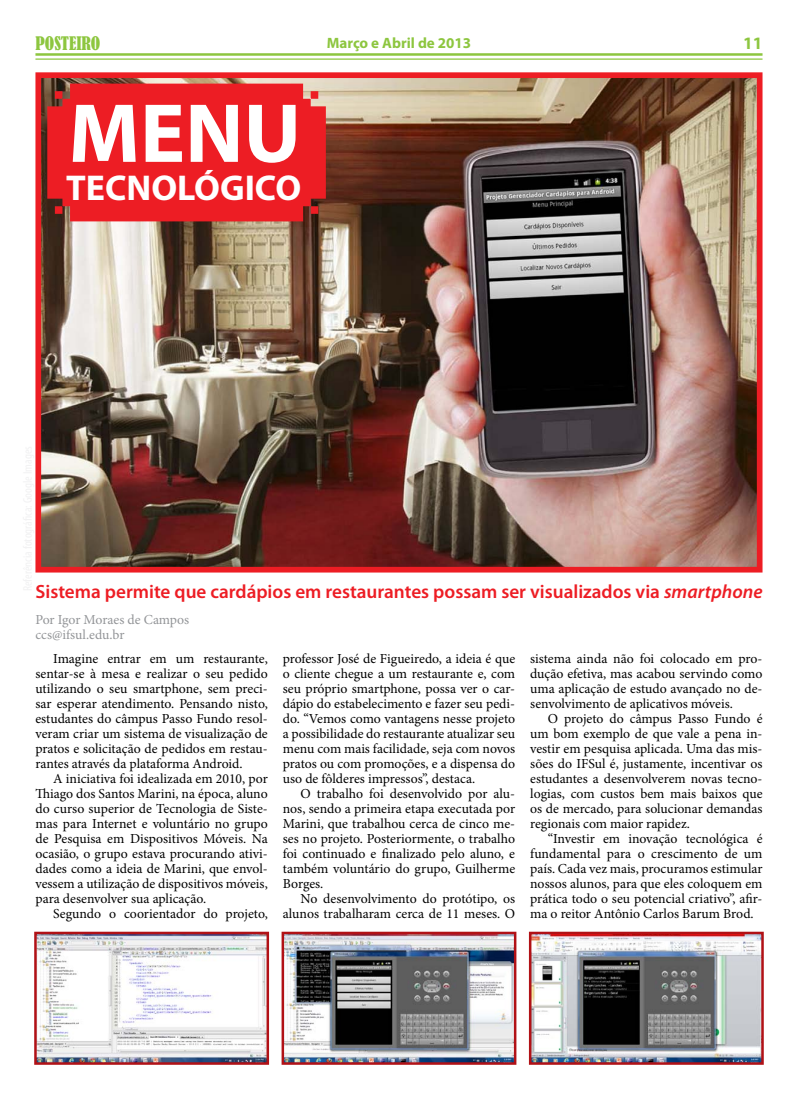
<style>
.page{position:relative;width:798px;height:1099px;background:#fff}
.page>*{position:absolute;margin:0;border:0;box-sizing:border-box;transform-origin:0 0}
.t1{font:700 84.5px "Myriad Pro";color:#fff}
.t2{font:700 36px "Myriad Pro";color:#fff}
.t3{font:600 19.12px "Myriad Pro";color:#ed1d24}
.t4{font:condensed 17.5px "Bernard";color:#8dc63f}
.t5{font:700 17.5px "Myriad Pro";color:#8dc63f}
.t6{font:700 15px "Myriad Pro";color:#8dc63f}
.t7{font:13.75px/15px "Minion Pro";color:#000;text-align:justify}
.t8{font:13.75px/15px "Minion Pro";color:#939598}
.s1{font-style:italic}
</style>
<div class="page">
<hr style="left:35px;top:53px;width:727px;height:3px;background:#8dc63f">
<hr style="left:35px;top:58px;width:727px;height:2px;background:#8dc63f">
<img style="left:37px;top:934px;width:229px;height:127px">
<div style="left:34px;top:931px;width:235px;height:133px;border:2px solid #b11116"></div>
<img style="left:284px;top:934px;width:229px;height:127px">
<div style="left:281px;top:931px;width:235px;height:133px;border:2px solid #b11116"></div>
<img style="left:531px;top:934px;width:229px;height:127px">
<div style="left:528px;top:931px;width:235px;height:133px;border:2px solid #b11116"></div>
<img style="left:42px;top:79px;width:713px;height:486px">
<div style="left:35px;top:72px;width:727px;height:500px;border:6px solid #ed1d24"></div>
<div style="left:47px;top:84px;width:279px;height:137px;background:#ed1d24"></div>
<p class="t4" style="left:35px;top:33px;width:66px">POSTEIRO</p>
<p class="t6" style="left:326px;top:33px;width:146px">Março e Abril de 2013</p>
<p class="t5" style="left:742px;top:32px;width:21px">11</p>
<h1 class="t1" style="left:68px;top:78px;width:234px">MENU</h1>
<h2 class="t2" style="left:66px;top:164px;width:236px">TECNOLÓGICO</h2>
<h3 class="t3" style="left:35px;top:580px;width:728px">Sistema permite que cardápios em restaurantes possam ser visualizados via <span class="s1">smartphone</span></h3>
<p class="t8" style="left:35px;top:612px;width:155px">Por Igor Moraes de Campos ccs@ifsul.edu.br</p>
<p class="t7" style="left:35px;top:651px;width:234px;text-indent:18px">Imagine entrar em um restaurante, sentar-se à mesa e realizar o seu pedido utilizando o seu smartphone, sem preci&shy;sar esperar atendimento. Pensando nisto, estudantes do câmpus Passo Fundo resol&shy;veram criar um sistema de visualização de pratos e solicitação de pedidos em restau&shy;rantes através da plataforma Android.</p>
<p class="t7" style="left:35px;top:771px;width:234px;text-indent:18px">A iniciativa foi idealizada em 2010, por Thiago dos Santos Marini, na época, aluno do curso superior de Tecnologia de Siste&shy;mas para Internet e voluntário no grupo de Pesquisa em Dispositivos Móveis. Na ocasião, o grupo estava procurando ativi&shy;dades como a ideia de Marini, que envol&shy;vessem a utilização de dispositivos móveis, para desenvolver sua aplicação.</p>
<p class="t7" style="left:53px;top:906px;width:216px">Segundo o coorientador do projeto,</p>
<p class="t7" style="left:283px;top:651px;width:234px">professor José de Figueiredo, a ideia é que o cliente chegue a um restaurante e, com seu próprio smartphone, possa ver o car&shy;dápio do estabelecimento e fazer seu pedi&shy;do. “Vemos como vantagens nesse projeto a possibilidade do restaurante atualizar seu menu com mais facilidade, seja com novos pratos ou com promoções, e a dispensa do uso de fôlderes impressos”, destaca.</p>
<p class="t7" style="left:283px;top:786px;width:234px;text-indent:18px">O trabalho foi desenvolvido por alu&shy;nos, sendo a primeira etapa executada por Marini, que trabalhou cerca de cinco me&shy;ses no projeto. Posteriormente, o trabalho foi continuado e finalizado pelo aluno, e também voluntário do grupo, Guilherme Borges.</p>
<p class="t7" style="left:283px;top:891px;width:234px;text-align:right">No desenvolvimento do protótipo, os alunos trabalharam cerca de 11 meses. O</p>
<p class="t7" style="left:530px;top:651px;width:234px">sistema ainda não foi colocado em pro&shy;dução efetiva, mas acabou servindo como uma aplicação de estudo avançado no de&shy;senvolvimento de aplicativos móveis.</p>
<p class="t7" style="left:530px;top:711px;width:234px;text-indent:18px">O projeto do câmpus Passo Fundo é um bom exemplo de que vale a pena in&shy;vestir em pesquisa aplicada. Uma das mis&shy;sões do IFSul é, justamente, incentivar os estudantes a desenvolverem novas tecno&shy;logias, com custos bem mais baixos que os de mercado, para solucionar demandas regionais com maior rapidez.</p>
<p class="t7" style="left:530px;top:831px;width:234px;text-indent:18px">“Investir em inovação tecnológica é fundamental para o crescimento de um país. Cada vez mais, procuramos estimular nossos alunos, para que eles coloquem em prática todo o seu potencial criativo”, afir&shy;ma o reitor Antônio Carlos Barum Brod.</p>
</div>
